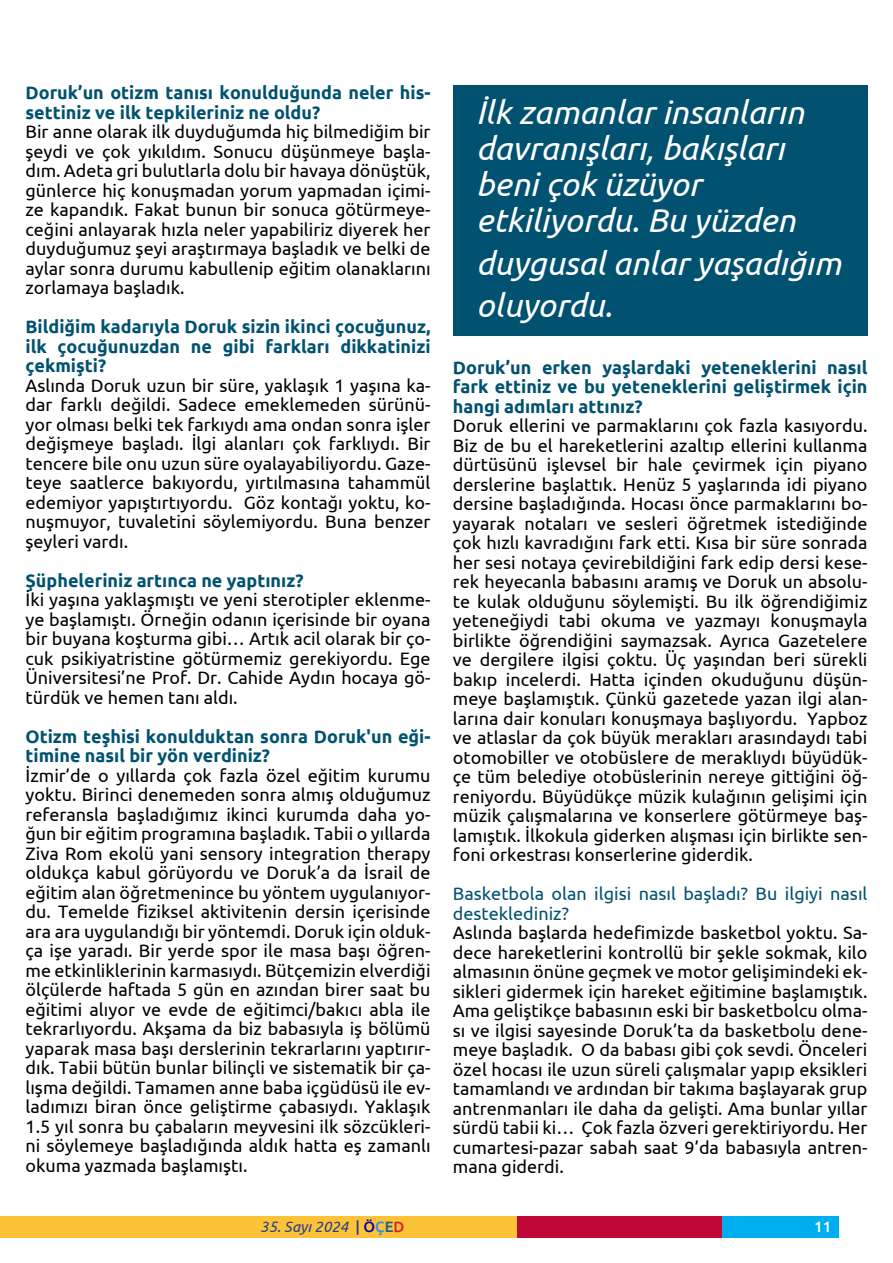
<style>
.page{position:relative;width:893px;height:1263px;background:#fff}
.page>*{position:absolute;margin:0;border:0;box-sizing:border-box;transform-origin:0 0}
.t1{font:italic 33px/36px "Ubuntu";color:#fff}
.t2{font:18px/19.5px "Ubuntu";color:#000;text-align:justify}
.t3{font:700 18px/19.5px "Ubuntu";color:#005270}
.t4{font:18px/19.5px "Ubuntu";color:#005270}
.t5{font:italic 15px "Ubuntu";color:#253f8e}
.t6{font:500 15px "Ubuntu";color:#fff}
.s1{font-weight:500;font-style:normal}
.s2{font-weight:500;font-style:normal;color:#0400b3}
.s3{font-weight:500;font-style:normal;color:#298ff2}
.s4{font-weight:500;font-style:normal;color:#185d90}
.s5{font-weight:500;font-style:normal;color:#d1232a}
</style>
<div class="page">
<div style="left:0;top:1216px;width:517px;height:22px;background:#fec237"></div>
<div style="left:517px;top:1216px;width:206px;height:22px;background:#be0938"></div>
<div style="left:723px;top:1216px;width:116px;height:22px;background:#00aeef"></div>
<div style="left:453px;top:85px;width:414px;height:251px;background:#005270"></div>
<p class="t3" style="left:26px;top:83px;width:407px">Doruk’un otizm tanısı konulduğunda neler his&shy;settiniz ve ilk tepkileriniz ne oldu?</p>
<p class="t2" style="left:26px;top:121px;width:407px">Bir anne olarak ilk duyduğumda hiç bilmediğim bir şeydi ve çok yıkıldım. Sonucu düşünmeye başla&shy;dım. Adeta gri bulutlarla dolu bir havaya dönüştük, günlerce hiç konuşmadan yorum yapmadan içimi&shy;ze kapandık. Fakat bunun bir sonuca götürmeye&shy;ceğini anlayarak hızla neler yapabiliriz diyerek her duyduğumuz şeyi araştırmaya başladık ve belki de aylar sonra durumu kabullenip eğitim olanaklarını zorlamaya başladık.</p>
<p class="t3" style="left:26px;top:317px;width:407px;text-align:justify">Bildiğim kadarıyla Doruk sizin ikinci çocuğunuz, ilk çocuğunuzdan ne gibi farkları dikkatinizi çekmişti?</p>
<p class="t2" style="left:26px;top:375px;width:407px">Aslında Doruk uzun bir süre, yaklaşık 1 yaşına ka&shy;dar farklı değildi. Sadece emeklemeden sürünü&shy;yor olması belki tek farkıydı ama ondan sonra işler değişmeye başladı. İlgi alanları çok farklıydı. Bir tencere bile onu uzun süre oyalayabiliyordu. Gaze&shy;teye saatlerce bakıyordu, yırtılmasına tahammül edemiyor yapıştırtıyordu. Göz kontağı yoktu, ko&shy;nuşmuyor, tuvaletini söylemiyordu. Buna benzer şeyleri vardı.</p>
<p class="t3" style="left:26px;top:570px;width:280px">Şüpheleriniz artınca ne yaptınız?</p>
<p class="t2" style="left:26px;top:589px;width:407px">İki yaşına yaklaşmıştı ve yeni sterotipler eklenme&shy;ye başlamıştı. Örneğin odanın içerisinde bir oyana bir buyana koşturma gibi… Artık acil olarak bir ço&shy;cuk psikiyatristine götürmemiz gerekiyordu. Ege Üniversitesi’ne Prof. Dr. Cahide Aydın hocaya gö&shy;türdük ve hemen tanı aldı.</p>
<p class="t3" style="left:26px;top:726px;width:407px">Otizm teşhisi konulduktan sonra Doruk'un eği&shy;timine nasıl bir yön verdiniz?</p>
<p class="t2" style="left:26px;top:765px;width:407px">İzmir’de o yıllarda çok fazla özel eğitim kurumu yoktu. Birinci denemeden sonra almış olduğumuz referansla başladığımız ikinci kurumda daha yo&shy;ğun bir eğitim programına başladık. Tabii o yıllarda Ziva Rom ekolü yani sensory integration therapy oldukça kabul görüyordu ve Doruk’a da İsrail de eğitim alan öğretmenince bu yöntem uygulanıyor&shy;du. Temelde fiziksel aktivitenin dersin içerisinde ara ara uygulandığı bir yöntemdi. Doruk için olduk&shy;ça işe yaradı. Bir yerde spor ile masa başı öğren&shy;me etkinliklerinin karmasıydı. Bütçemizin elverdiği ölçülerde haftada 5 gün en azından birer saat bu eğitimi alıyor ve evde de eğitimci/bakıcı abla ile tekrarlıyordu. Akşama da biz babasıyla iş bölümü yaparak masa başı derslerinin tekrarlarını yaptırır&shy;dık. Tabii bütün bunlar bilinçli ve sistematik bir ça&shy;lışma değildi. Tamamen anne baba içgüdüsü ile ev&shy;ladımızı biran önce geliştirme çabasıydı. Yaklaşık 1.5 yıl sonra bu çabaların meyvesini ilk sözcükleri&shy;ni söylemeye başladığında aldık hatta eş zamanlı okuma yazmada başlamıştı.</p>
<h1 class="t1" style="left:476px;top:94px;width:329px">İlk zamanlar insanların davranışları, bakışları beni çok üzüyor etkiliyordu. Bu yüzden</h1>
<h1 class="t1" style="left:476px;top:241px;width:366px;line-height:42px">duygusal anlar yaşadığım oluyordu.</h1>
<p class="t3" style="left:453px;top:357px;width:416px;text-align:justify">Doruk’un erken yaşlardaki yeteneklerini nasıl fark ettiniz ve bu yeteneklerini geliştirmek için hangi adımları attınız?</p>
<p class="t2" style="left:453px;top:415px;width:416px">Doruk ellerini ve parmaklarını çok fazla kasıyordu.<br>Biz de bu el hareketlerini azaltıp ellerini kullanma dürtüsünü işlevsel bir hale çevirmek için piyano derslerine başlattık. Henüz 5 yaşlarında idi piyano dersine başladığında. Hocası önce parmaklarını bo&shy;yayarak notaları ve sesleri öğretmek istediğinde çok hızlı kavradığını fark etti. Kısa bir süre sonrada her sesi notaya çevirebildiğini fark edip dersi kese&shy;rek heyecanla babasını aramış ve Doruk un absolu&shy;te kulak olduğunu söylemişti. Bu ilk öğrendiğimiz yeteneğiydi tabi okuma ve yazmayı konuşmayla birlikte öğrendiğini saymazsak. Ayrıca Gazetelere ve dergilere ilgisi çoktu. Üç yaşından beri sürekli bakıp incelerdi. Hatta içinden okuduğunu düşün&shy;meye başlamıştık. Çünkü gazetede yazan ilgi alan&shy;larına dair konuları konuşmaya başlıyordu. Yapboz ve atlaslar da çok büyük merakları arasındaydı tabi otomobiller ve otobüslere de meraklıydı büyüdük&shy;çe tüm belediye otobüslerinin nereye gittiğini öğ&shy;reniyordu. Büyüdükçe müzik kulağının gelişimi için müzik çalışmalarına ve konserlere götürmeye baş&shy;lamıştık. İlkokula giderken alışması için birlikte sen&shy;foni orkestrası konserlerine giderdik.</p>
<p class="t4" style="left:453px;top:883px;width:416px">Basketbola olan ilgisi nasıl başladı? Bu ilgiyi nasıl desteklediniz?</p>
<p class="t2" style="left:453px;top:922px;width:416px">Aslında başlarda hedefimizde basketbol yoktu. Sa&shy;dece hareketlerini kontrollü bir şekle sokmak, kilo almasının önüne geçmek ve motor gelişimindeki ek&shy;sikleri gidermek için hareket eğitimine başlamıştık.<br>Ama geliştikçe babasının eski bir basketbolcu olma&shy;sı ve ilgisi sayesinde Doruk’ta da basketbolu dene&shy;meye başladık. O da babası gibi çok sevdi. Önceleri özel hocası ile uzun süreli çalışmalar yapıp eksikleri tamamlandı ve ardından bir takıma başlayarak grup antrenmanları ile daha da gelişti. Ama bunlar yıllar sürdü tabii ki… Çok fazla özveri gerektiriyordu. Her cumartesi-pazar sabah saat 9’da babasıyla antren&shy;mana giderdi.</p>
<p class="t5" style="left:260px;top:1217px;width:146px">35. Sayı 2024 <span class="s1">|</span> <span class="s2">Ö</span><span class="s3">Ç</span><span class="s4">E</span><span class="s5">D</span></p>
<p class="t6" style="left:814px;top:1218px;width:19px">11</p>
</div>
